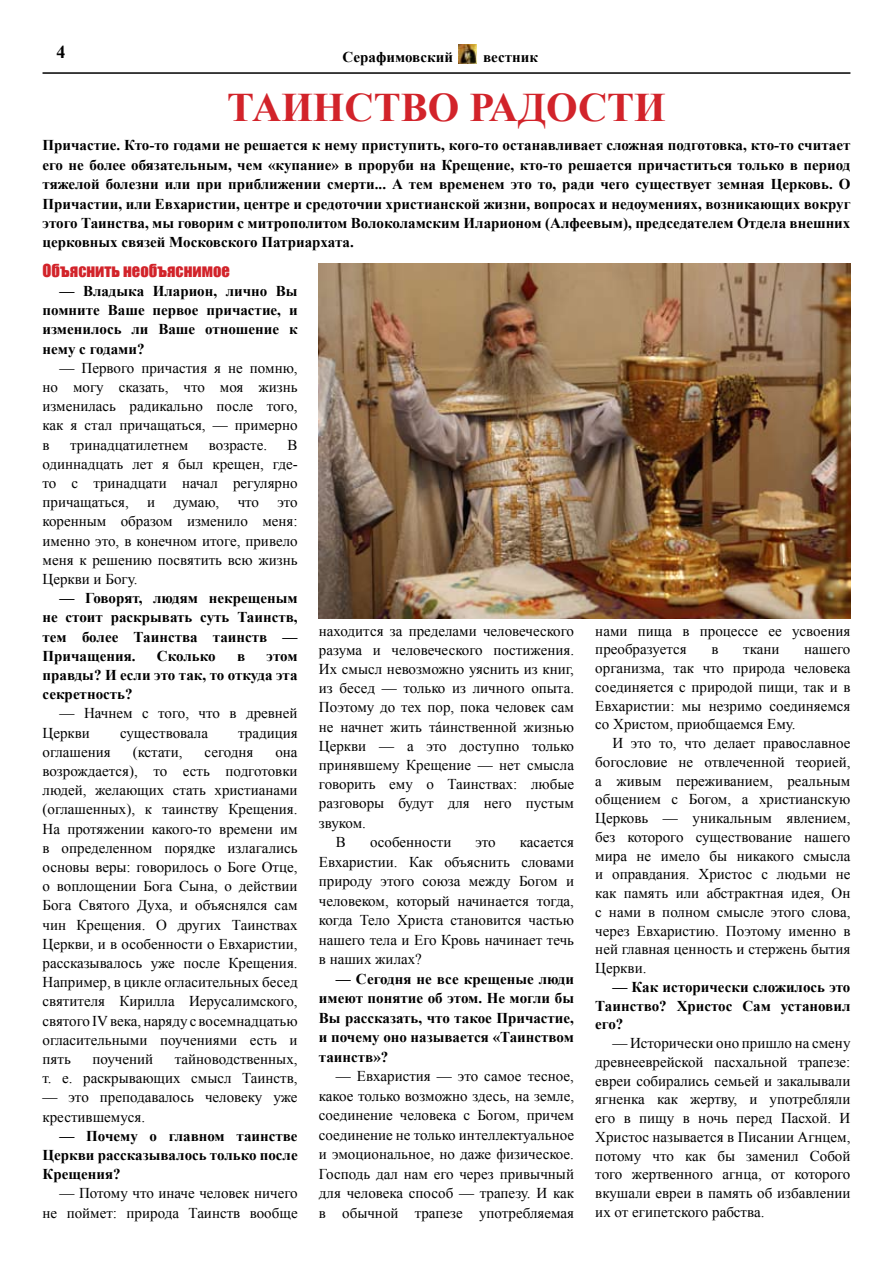
<style>
.page{position:relative;width:893px;height:1263px;background:#fff}
.page>*{position:absolute;margin:0;border:0;box-sizing:border-box;transform-origin:0 0}
.t1{font:700 40.5px "Times New Roman";color:#d2232a}
.t2{font:700 18px "Times New Roman";color:#000}
.t3{font:16.5px "Impact";color:#d2232a}
.t4{font:15px/19.2px "Times New Roman";color:#000;text-align:justify}
.t5{font:700 15px/19.2px "Times New Roman";color:#000;text-align:justify}
</style>
<div class="page">
<hr style="left:43px;top:72px;width:807px;height:2px;background:#000">
<img style="left:459px;top:44px;width:18px;height:19px">
<img style="left:319px;top:264px;width:531px;height:354px">
<p class="t2" style="left:56px;top:40px;width:10px">4</p>
<p class="t5" style="left:343px;top:47px;width:112px">Серафимовский</p>
<p class="t5" style="left:483px;top:47px;width:56px">вестник</p>
<h1 class="t1" style="left:227px;top:79px;width:440px">ТАИНСТВО РАДОСТИ</h1>
<p class="t5" style="left:43px;top:135px;width:809px">Причастие. Кто-то годами не решается к нему приступить, кого-то останавливает сложная подготовка, кто-то считает его не более обязательным, чем «купание» в проруби на Крещение, кто-то решается причаститься только в период тяжелой болезни или при приближении смерти... А тем временем это то, ради чего существует земная Церковь. О Причастии, или Евхаристии, центре и средоточии христианской жизни, вопросах и недоумениях, возникающих вокруг этого Таинства, мы говорим с митрополитом Волоколамским Иларионом (Алфеевым), председателем Отдела внешних церковных связей Московского Патриархата.</p>
<p class="t3" style="left:43px;top:257px;width:189px">Объяснить необъяснимое</p>
<p class="t5" style="left:43px;top:281px;width:257px;text-indent:17px">— Владыка Иларион, лично Вы помните Ваше первое причастие, и изменилось ли Ваше отношение к нему с годами?</p>
<p class="t4" style="left:43px;top:358px;width:257px;text-indent:17px">— Первого причастия я не помню, но могу сказать, что моя жизнь изменилась радикально после того, как я стал причащаться, — примерно в</p>
<p class="t4" style="left:43px;top:435px;width:257px;text-indent:245px">В одиннадцать лет я был крещен, где&shy;то с тринадцати начал регулярно причащаться, и думаю, что это коренным образом изменило меня: именно это, в конечном итоге, привело меня к решению посвятить всю жизнь Церкви и Богу.</p>
<p class="t5" style="left:43px;top:588px;width:257px;text-indent:17px">— Говорят, людям некрещеным не стоит раскрывать суть Таинств, тем более Таинства таинств — Причащения.</p>
<p class="t4" style="left:70px;top:435px;width:120px">тринадцатилетнем</p>
<p class="t4" style="left:209px;top:435px;width:60px">возрасте.</p>
<p class="t5" style="left:157px;top:646px;width:60px">Сколько</p>
<p class="t5" style="left:237px;top:646px;width:10px">в</p>
<p class="t5" style="left:43px;top:646px;width:257px;text-indent:224px">этом правды? И если это так, то откуда эта секретность?</p>
<p class="t4" style="left:43px;top:703px;width:257px;text-indent:17px">— Начнем с того, что в древней<br>Церкви</p>
<p class="t4" style="left:120px;top:723px;width:90px">существовала</p>
<p class="t4" style="left:238px;top:723px;width:61px">традиция</p>
<p class="t4" style="left:43px;top:742px;width:70px">оглашения</p>
<p class="t4" style="left:133px;top:742px;width:51px">(кстати,</p>
<p class="t4" style="left:205px;top:742px;width:50px">сегодня</p>
<p class="t4" style="left:43px;top:742px;width:257px;text-indent:233px">она возрождается), то есть подготовки людей, желающих стать христианами (оглашенных), к таинству Крещения.<br>На протяжении какого-то времени им в определенном порядке излагались основы веры: говорилось о Боге Отце, о воплощении Бога Сына, о действии Бога Святого Духа, и объяснялся сам чин Крещения. О других Таинствах Церкви, и в особенности о Евхаристии, рассказывалось уже после Крещения.<br>Например, в цикле огласительных бесед святителя Кирилла Иерусалимского, святого IV века, наряду с восемнадцатью огласительными поучениями есть и пять</p>
<p class="t4" style="left:43px;top:1049px;width:257px;text-align:right">тайноводственных,<br>т. е. раскрывающих смысл Таинств,</p>
<p class="t4" style="left:43px;top:1087px;width:257px">— это преподавалось человеку уже крестившемуся.</p>
<p class="t5" style="left:43px;top:1126px;width:257px;text-indent:17px">— Почему о главном таинстве Церкви рассказывалось только после Крещения?</p>
<p class="t4" style="left:43px;top:1183px;width:257px;text-align:right">— Потому что иначе человек ничего не поймет: природа Таинств вообще</p>
<p class="t4" style="left:92px;top:1049px;width:62px">поучений</p>
<p class="t4" style="left:319px;top:621px;width:257px">находится за пределами человеческого</p>
<p class="t4" style="left:319px;top:640px;width:257px">разума и человеческого постижения.</p>
<p class="t4" style="left:319px;top:659px;width:257px">Их смысл невозможно уяснить из книг,</p>
<p class="t4" style="left:319px;top:678px;width:257px">из бесед — только из личного опыта.</p>
<p class="t4" style="left:319px;top:697px;width:257px">Поэтому до тех пор, пока человек сам</p>
<p class="t4" style="left:319px;top:717px;width:257px">не начнет жить тáинственной жизнью</p>
<p class="t4" style="left:319px;top:736px;width:257px">Церкви — а это доступно только</p>
<p class="t4" style="left:319px;top:755px;width:257px">принявшему Крещение — нет смысла</p>
<p class="t4" style="left:319px;top:774px;width:257px">говорить ему о Таинствах: любые</p>
<p class="t4" style="left:319px;top:793px;width:257px">разговоры будут для него пустым</p>
<p class="t4" style="left:319px;top:813px;width:48px">звуком.</p>
<p class="t4" style="left:336px;top:832px;width:12px">В</p>
<p class="t4" style="left:370px;top:832px;width:83px">особенности</p>
<p class="t4" style="left:475px;top:832px;width:22px">это</p>
<p class="t4" style="left:319px;top:832px;width:257px;text-indent:201px">касается Евхаристии. Как объяснить словами природу этого союза между Богом и человеком, который начинается тогда, когда Тело Христа становится частью нашего тела и Его Кровь начинает течь в наших жилах?</p>
<p class="t5" style="left:319px;top:968px;width:257px;text-indent:17px">— Сегодня не все крещеные люди имеют понятие об этом. Не могли бы Вы рассказать, что такое Причастие, и почему оно называется «Таинством таинств»?</p>
<p class="t4" style="left:319px;top:1066px;width:257px;text-indent:17px">— Евхаристия — это самое тесное, какое только возможно здесь, на земле, соединение человека с Богом, причем соединение не только интеллектуальное и эмоциональное, но даже физическое.<br>Господь дал нам его через привычный для человека способ — трапезу. И как в обычной трапезе употребляемая</p>
<p class="t4" style="left:595px;top:621px;width:257px;line-height:18.8px">нами пища в процессе ее усвоения преобразуется</p>
<p class="t4" style="left:595px;top:640px;width:257px;line-height:18.8px;text-indent:209px">нашего организма, так что природа человека соединяется с природой пищи, так и в Евхаристии: мы незримо соединяемся со Христом, приобщаемся Ему.</p>
<p class="t4" style="left:595px;top:733px;width:257px;line-height:18.8px;text-indent:17px">И это то, что делает православное богословие не отвлеченной теорией, а живым переживанием, реальным общением с Богом, а христианскую Церковь — уникальным явлением, без которого существование нашего мира не имело бы никакого смысла и оправдания. Христос с людьми не как память или абстрактная идея, Он с нами в полном смысле этого слова, через Евхаристию. Поэтому именно в ней главная ценность и стержень бытия Церкви.</p>
<p class="t5" style="left:595px;top:977px;width:257px;line-height:18.8px;text-indent:17px">— Как исторически сложилось это Таинство? Христос Сам установил его?</p>
<p class="t4" style="left:595px;top:1033px;width:257px;line-height:18.8px;text-indent:17px">— Исторически оно пришло на смену древнееврейской пасхальной трапезе: евреи собирались семьей и закалывали ягненка как жертву, и употребляли его в пищу в ночь перед Пасхой. И Христос называется в Писании Агнцем, потому что как бы заменил Собой того жертвенного агнца, от которого вкушали евреи в память об избавлении их от египетского рабства.</p>
<p class="t4" style="left:711px;top:639px;width:9px">в</p>
<p class="t4" style="left:743px;top:639px;width:38px">ткани</p>
</div>
